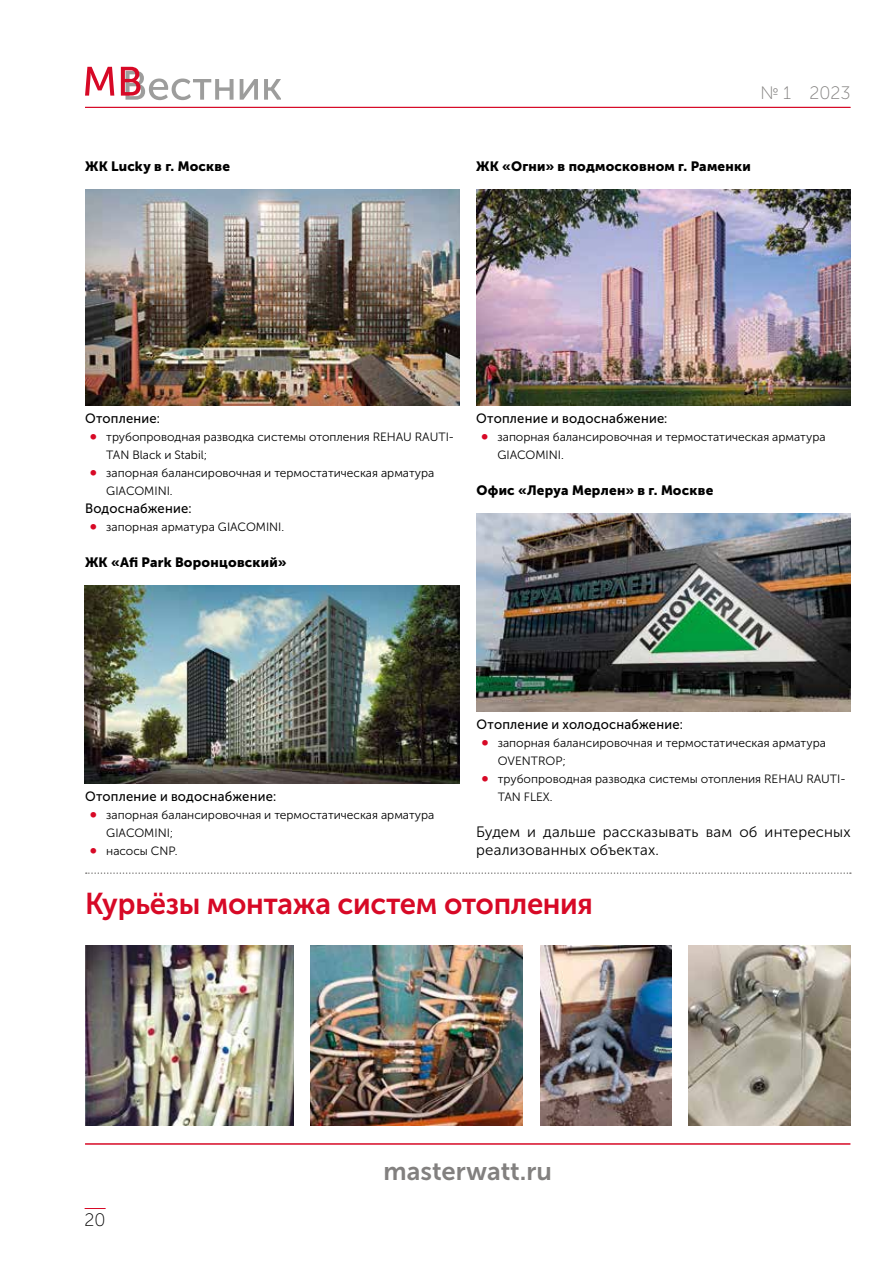
<style>
.page{position:relative;width:893px;height:1263px;background:#fff}
.page>*{position:absolute;margin:0;border:0;box-sizing:border-box;transform-origin:0 0}
.t1{font:30px "Museo Sans Cyrl 700";letter-spacing:-.01em;color:#d70926}
.t2{font:25.5px "Museo Sans Cyrl 700";color:#82807f}
.t3{font:18px "Museo Sans Cyrl 100";color:#82807f}
.t4{font:18px "Museo Sans Cyrl 100";color:#000}
.t5{font:15px/18px "Museo Sans Cyrl 300";letter-spacing:.01em;color:#000}
.t6{font:13.5px "Museo Sans Cyrl 500";letter-spacing:.02em;color:#000;scale:.96 1}
.t7{font:13.5px "Museo Sans Cyrl 900";letter-spacing:.015em;color:#000}
.t8{font:12px/18px "Museo Sans Cyrl 300";color:#000}
.s1{font-family:"Museo Sans Cyrl 500";font-size:18px;color:#d70926}
</style>
<div class="page">
<hr style="left:85px;top:1143px;width:765px;height:2px;background:#d70926">
<img style="left:85px;top:945px;width:208px;height:180px">
<img style="left:310px;top:945px;width:212px;height:180px">
<img style="left:688px;top:945px;width:162px;height:180px">
<img style="left:540px;top:945px;width:132px;height:180px">
<img style="left:85px;top:189px;width:374px;height:216px">
<img style="left:476px;top:513px;width:374px;height:198px">
<img style="left:476px;top:189px;width:374px;height:216px">
<img style="left:85px;top:585px;width:374px;height:198px">
<svg style="left:86px;top:872px;width:765px;height:2px"></svg>
<svg style="left:85px;top:67px;width:196px;height:33px"></svg>
<hr style="left:85px;top:107px;width:765px;height:1px;background:#d70926">
<svg style="left:85px;top:1208px;width:21px;height:1px"></svg>
<p class="t7" style="left:85px;top:159px;width:146px">ЖК Lucky в г. Москве</p>
<h3 class="t3" style="left:760px;top:83px;width:91px">№ 1 2023</h3>
<p class="t7" style="left:476px;top:159px;width:276px">ЖК «Огни» в подмосковном г. Раменки</p>
<p class="t6" style="left:85px;top:411px;width:80px">Отопление:</p>
<p class="t8" style="left:106px;top:428px;width:349px;text-indent:-17px"><span class="s1">•</span> трубопроводная разводка системы отопления REHAU RAUTI-<br>TAN Black и Stabil;</p>
<p class="t8" style="left:106px;top:464px;width:330px;text-indent:-17px"><span class="s1">•</span> запорная балансировочная и термостатическая арматура<br>GIACOMINI.</p>
<p class="t6" style="left:85px;top:501px;width:112px">Водоснабжение:</p>
<p class="t8" style="left:89px;top:518px;width:197px"><span class="s1">•</span> запорная арматура GIACOMINI.</p>
<p class="t7" style="left:85px;top:555px;width:203px">ЖК «Afi Park Воронцовский»</p>
<p class="t6" style="left:476px;top:411px;width:201px">Отопление и водоснабжение:</p>
<p class="t8" style="left:497px;top:428px;width:330px;text-indent:-17px"><span class="s1">•</span> запорная балансировочная и термостатическая арматура<br>GIACOMINI.</p>
<p class="t7" style="left:477px;top:483px;width:238px">Офис «Леруа Мерлен» в г. Москве</p>
<p class="t6" style="left:85px;top:789px;width:201px">Отопление и водоснабжение:</p>
<p class="t8" style="left:106px;top:806px;width:330px;text-indent:-17px"><span class="s1">•</span> запорная балансировочная и термостатическая арматура<br>GIACOMINI;</p>
<p class="t8" style="left:89px;top:842px;width:90px"><span class="s1">•</span> насосы CNP.</p>
<p class="t6" style="left:477px;top:717px;width:216px">Отопление и холодоснабжение:</p>
<p class="t8" style="left:498px;top:734px;width:330px;text-indent:-17px"><span class="s1">•</span> запорная балансировочная и термостатическая арматура<br>OVENTROP;</p>
<p class="t8" style="left:498px;top:770px;width:349px;text-indent:-17px"><span class="s1">•</span> трубопроводная разводка системы отопления REHAU RAUTI-<br>TAN FLEX.</p>
<p class="t5" style="left:476px;top:823px;width:376px">Будем и дальше рассказывать вам об интересных реализованных объектах.</p>
<h1 class="t1" style="left:85px;top:887px;width:509px">Курьёзы монтажа систем отопления</h1>
<h3 class="t4" style="left:85px;top:1210px;width:23px">20</h3>
<h2 class="t2" style="left:384px;top:1157px;width:170px">masterwatt.ru</h2>
</div>
